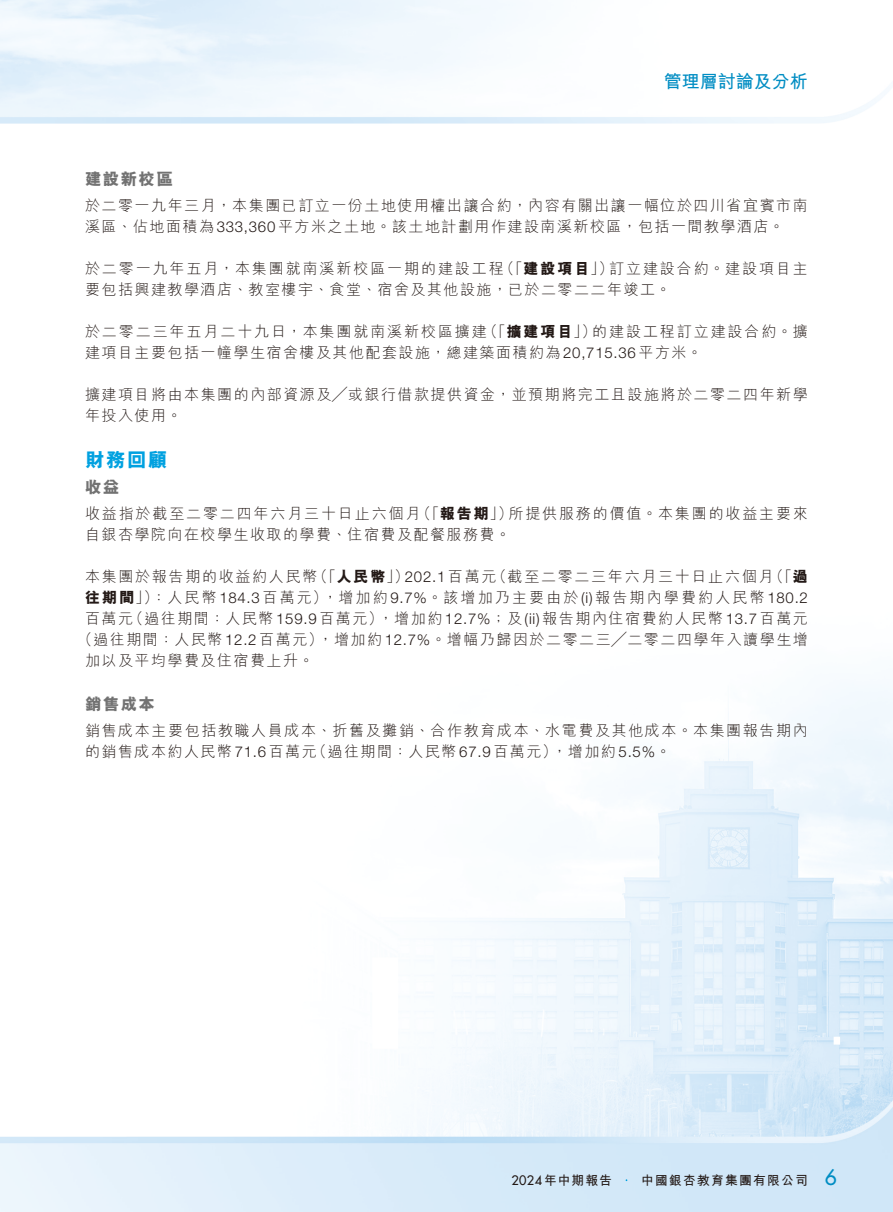
<style>
.page{position:relative;width:893px;height:1212px;background:#fff}
.page>*{position:absolute;margin:0;border:0;box-sizing:border-box;transform-origin:0 0}
.t1{font:500 21px "Futura Std";color:#008dc3}
.t2{font:800 19.5px "M Hei HK";color:#00a1e0}
.t3{font:700 18px "M Hei HK";color:#008dc3}
.t4{font:800 16.5px "M Hei HK";letter-spacing:.08em;color:#727272}
.t5{font:300 15px/21px "M Hei HK";letter-spacing:.105em;color:#231916}
.t6{font:300 15px "M Hei HK";letter-spacing:.145em;color:#231916}
.t7{font:300 15px "M Hei HK";letter-spacing:.13em;color:#231916}
.t8{font:300 15px "M Hei HK";letter-spacing:.125em;color:#231916}
.t9{font:300 15px "Helvetica Neue LT Std";color:#231916}
.t10{font:800 15px "M Hei HK";color:#231916}
.t11{font:700 12.75px "M Hei HK";letter-spacing:.095em;color:#231916}
.s1{font-family:"Helvetica Neue LT Std"}
.s2{font-weight:800}
.s3{font-family:"M Hei HK"}
.s4{font-weight:300}
.s5{font-family:"Futura Std";font-weight:500}
</style>
<div class="page">
<img style="left:0;top:0;width:893px;height:1212px">
<p class="t3" style="left:664px;top:69px;width:146px">管理層討論及分析</p>
<p class="t4" style="left:85px;top:170px;width:89px">建設新校區</p>
<p class="t5" style="left:85px;top:195px;width:724px">於二零一九年三月，本集團已訂立一份土地使用權出讓合約，內容有關出讓一幅位於四川省宜賓市南溪區、佔地面積為<span class="s1">333,360</span>平方米之土地。該土地計劃用作建設南溪新校區，包括一間教學酒店。</p>
<p class="t7" style="left:609px;top:261px;width:200px">訂立建設合約。建設項目主</p>
<p class="t5" style="left:500px;top:258px;width:115px">（「<span class="s2">建設項目</span>」）</p>
<p class="t5" style="left:85px;top:258px;width:587px">於二零一九年五月，本集團就南溪新校區一期的建設工程<br>要包括興建教學酒店、教室樓宇、食堂、宿舍及其他設施，已於二零二二年竣工。</p>
<p class="t7" style="left:592px;top:324px;width:217px">的建設工程訂立建設合約。擴</p>
<p class="t5" style="left:483px;top:321px;width:115px">（「<span class="s2">擴建項目</span>」）</p>
<p class="t5" style="left:85px;top:321px;width:619px">於二零二三年五月二十九日，本集團就南溪新校區擴建<br>建項目主要包括一幢學生宿舍樓及其他配套設施，總建築面積約為<span class="s1">20,715.36</span> 平方米。</p>
<p class="t5" style="left:85px;top:384px;width:724px">擴建項目將由本集團的內部資源及╱或銀行借款提供資金，並預期將完工且設施將於二零二四年新學年投入使用。</p>
<h2 class="t2" style="left:85px;top:450px;width:84px">財務回顧</h2>
<p class="t4" style="left:85px;top:479px;width:36px">收益</p>
<p class="t8" style="left:509px;top:506px;width:301px">所提供服務的價值。本集團的收益主要來</p>
<p class="t5" style="left:416px;top:503px;width:98px">（「<span class="s2">報告期</span>」）</p>
<p class="t5" style="left:85px;top:503px;width:427px">收益指於截至二零二四年六月三十日止六個月<br>自銀杏學院向在校學生收取的學費、住宿費及配餐服務費。</p>
<p class="t5" style="left:313px;top:566px;width:98px">（「<span class="s2">人民幣</span>」）</p>
<p class="t5" style="left:492px;top:566px;width:283px">（截至二零二三年六月三十日止六個月</p>
<p class="t5" style="left:85px;top:566px;width:234px">本集團於報告期的收益約人民幣</p>
<p class="t9" style="left:405px;top:568px;width:93px">202.1<span class="s3">百萬元</span></p>
<p class="t5" style="left:769px;top:566px;width:40px">（「<span class="s2">過</span></p>
<p class="t10" style="left:85px;top:590px;width:75px">往期間<span class="s4">」）</span></p>
<p class="t5" style="left:152px;top:587px;width:177px">：人民幣<span class="s1">184.3</span> 百萬元）</p>
<p class="t6" style="left:323px;top:590px;width:487px">，增加約<span class="s1">9.7%</span>。該增加乃主要由於 <span class="s1">)i(</span> 報告期內學費約人民幣<span class="s1">180.2</span></p>
<p class="t5" style="left:128px;top:608px;width:256px">（過往期間：人民幣<span class="s1">159.9</span> 百萬元）</p>
<p class="t5" style="left:85px;top:608px;width:50px">百萬元</p>
<p class="t5" style="left:378px;top:608px;width:431px">，增加約<span class="s1">12.7%</span>；及 <span class="s1">)i i(</span> 報告期內住宿費約人民幣<span class="s1">13.7</span>百萬元</p>
<p class="t5" style="left:318px;top:629px;width:491px">，增加約<span class="s1">12.7%</span>。增幅乃歸因於二零二三╱二零二四學年入讀學生增</p>
<p class="t5" style="left:78px;top:629px;width:247px;text-align:center">（過往期間：人民幣<span class="s1">12.2</span> 百萬元）加以及平均學費及住宿費上升。</p>
<p class="t4" style="left:85px;top:695px;width:71px">銷售成本</p>
<p class="t5" style="left:552px;top:719px;width:257px;text-indent:-467px">銷售成本主要包括教職人員成本、折舊及攤銷、合作教育成本、水電費及其他成本。本集團報告期內，增加約<span class="s1">5.5%</span>。</p>
<p class="t5" style="left:312px;top:740px;width:247px">（過往期間：人民幣<span class="s1">67.9</span> 百萬元）</p>
<p class="t5" style="left:85px;top:740px;width:233px">的銷售成本約人民幣<span class="s1">71.6</span>百萬元</p>
<p class="t11" style="left:511px;top:1171px;width:102px"><span class="s5">2024</span>年中期報告</p>
<p class="t11" style="left:641px;top:1171px;width:168px">中國銀杏教育集團有限公司</p>
<h1 class="t1" style="left:825px;top:1164px;width:14px">6</h1>
</div>
